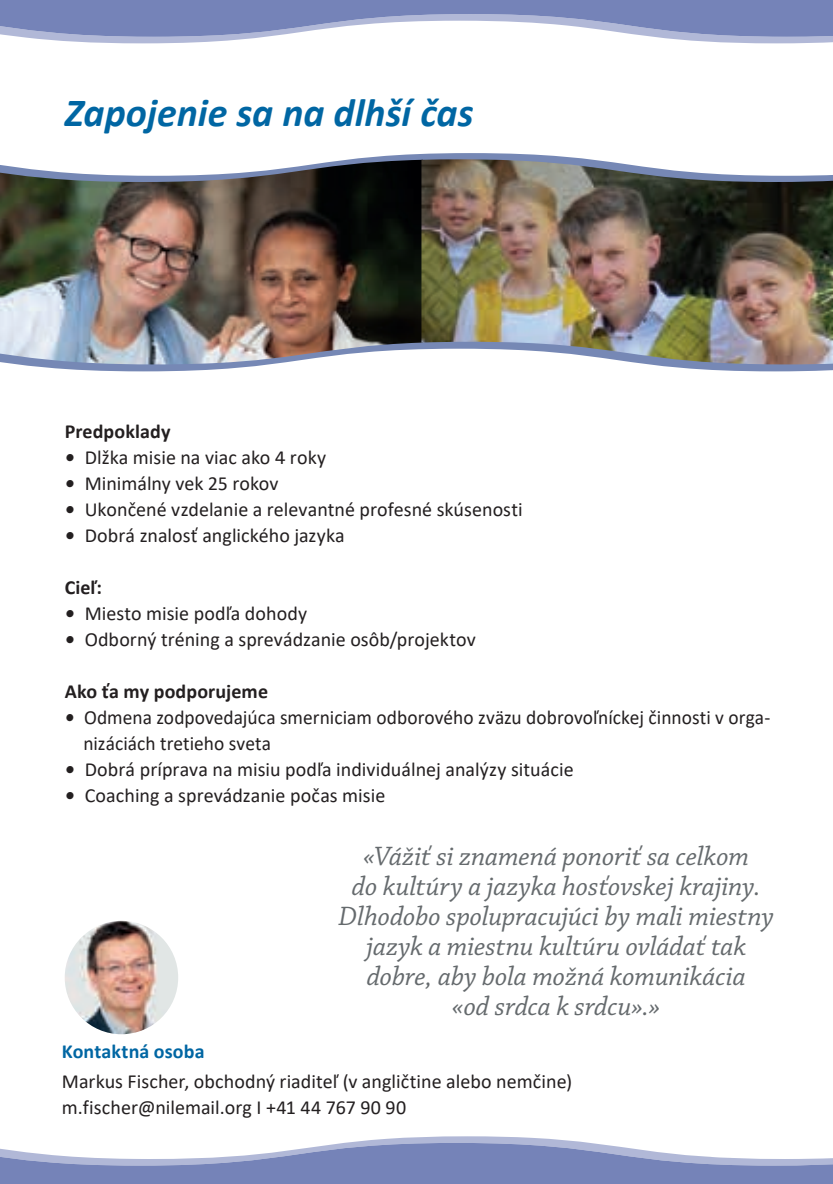
<style>
.page{position:relative;width:833px;height:1184px;background:#fff}
.page>*{position:absolute;margin:0;border:0;box-sizing:border-box;transform-origin:0 0}
.t1{font:italic 700 40px "Calibri";color:#0066a3}
.t2{font:italic 28px/30px "Chaparral Pro";letter-spacing:-.005em;color:#656a6d;text-align:center}
.t3{font:20px/26px "Calibri";letter-spacing:.005em;color:#231f20}
.t4{font:700 20px "Calibri";letter-spacing:.005em;color:#231f20}
.t5{font:700 20px "Calibri";letter-spacing:.005em;color:#0066a3}
.s1{font-weight:700;font-style:italic}
</style>
<div class="page">
<img style="left:65px;top:921px;width:113px;height:113px;border-radius:57px">
<svg style="left:15px;top:153px;width:817px;height:218px"></svg>
<img style="left:0;top:160px;width:421px;height:204px">
<img style="left:421px;top:159px;width:411px;height:205px">
<svg style="left:0;top:0;width:833px;height:43px"></svg>
<svg style="left:0;top:1136px;width:833px;height:48px"></svg>
<h1 class="t1" style="left:65px;top:84px;width:410px">Zapojenie sa na dlhší čas</h1>
<p class="t4" style="left:65px;top:417px;width:107px">Predpoklady</p>
<p class="t3" style="left:65px;top:443px;width:263px"><span class="s1">•</span> Dlžka misie na viac ako 4 roky</p>
<p class="t3" style="left:65px;top:469px;width:215px"><span class="s1">•</span> Minimálny vek 25 rokov</p>
<p class="t3" style="left:65px;top:495px;width:459px"><span class="s1">•</span> Ukončené vzdelanie a relevantné profesné skúsenosti</p>
<p class="t3" style="left:65px;top:521px;width:281px"><span class="s1">•</span> Dobrá znalosť anglického jazyka</p>
<p class="t4" style="left:65px;top:573px;width:39px">Cieľ:</p>
<p class="t3" style="left:65px;top:599px;width:244px"><span class="s1">•</span> Miesto misie podľa dohody</p>
<p class="t3" style="left:65px;top:625px;width:412px"><span class="s1">•</span> Odborný tréning a sprevádzanie osôb/projektov</p>
<p class="t4" style="left:65px;top:677px;width:205px">Ako ťa my podporujeme</p>
<p class="t3" style="left:83px;top:703px;width:688px;text-indent:-19px"><span class="s1">•</span> Odmena zodpovedajúca smerniciam odborového zväzu dobrovoľníckej činnosti v orga&shy;nizáciách tretieho sveta</p>
<p class="t3" style="left:65px;top:755px;width:510px"><span class="s1">•</span> Dobrá príprava na misiu podľa individuálnej analýzy situácie</p>
<p class="t3" style="left:65px;top:781px;width:322px"><span class="s1">•</span> Coaching a sprevádzanie počas misie</p>
<h2 class="t2" style="left:338px;top:843px;width:436px">«Vážiť si znamená ponoriť sa celkom<br>do kultúry a jazyka hosťovskej krajiny.<br>Dlhodobo spolupracujúci by mali miestny jazyk a miestnu kultúru ovládať tak dobre, aby bola možná komunikácia<br>«od srdca k srdcu».»</h2>
<p class="t5" style="left:62px;top:1037px;width:144px">Kontaktná osoba</p>
<p class="t3" style="left:62px;top:1067px;width:511px">Markus Fischer, obchodný riaditeľ (v angličtine alebo nemčine) m.fischer@nilemail.org I +41 44 767 90 90</p>
</div>
